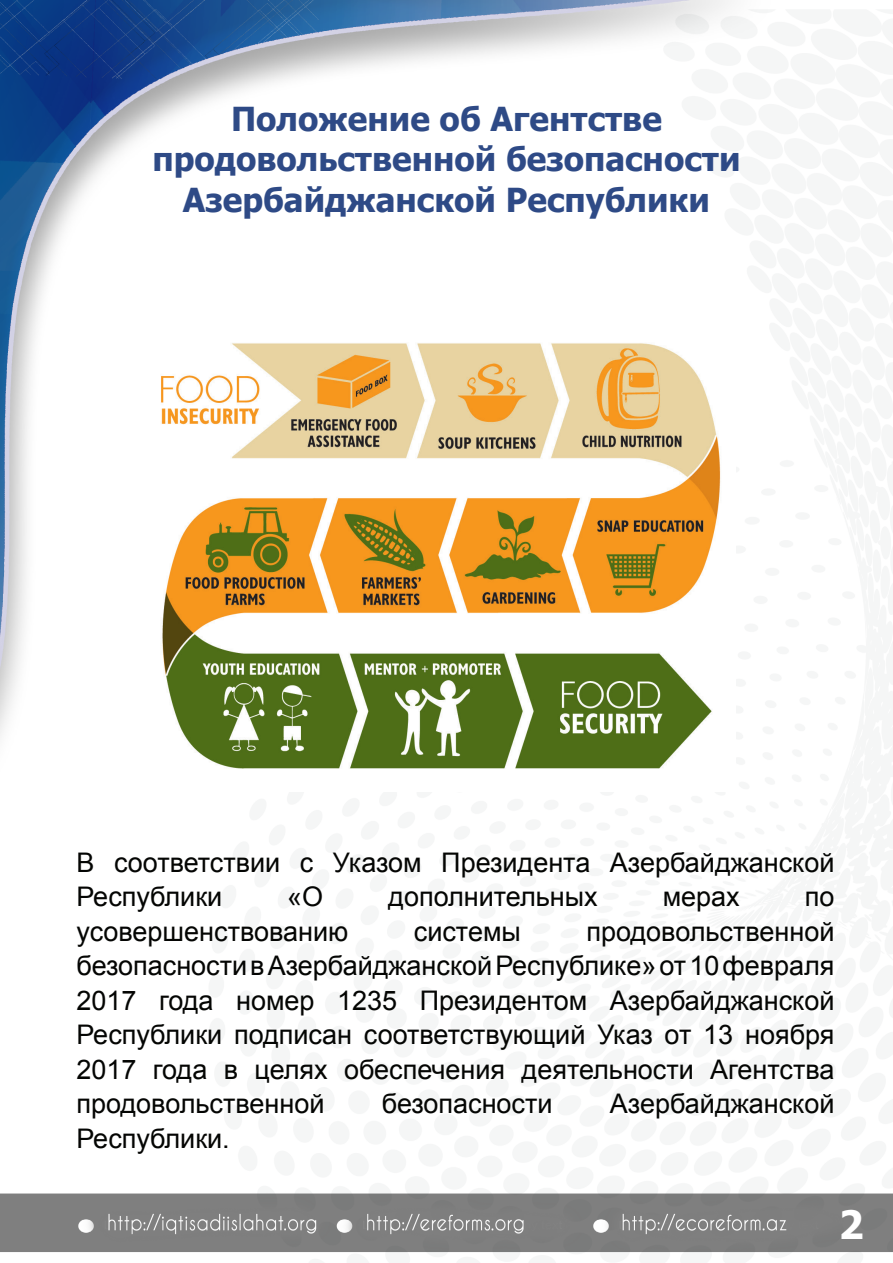
<style>
.page{position:relative;width:893px;height:1263px;background:#fff}
.page>*{position:absolute;margin:0;border:0;box-sizing:border-box;transform-origin:0 0}
.t1{font:700 39px "Tahoma";color:#fff}
.t2{font:700 33px/40.5px "Tahoma";color:#2e4a86;text-align:center}
.t3{font:27px/34.5px "Arial";color:#040503}
</style>
<div class="page">
<img style="left:0;top:0;width:893px;height:1253px">
<img style="left:140px;top:321px;width:595px;height:471px">
<p class="t2" style="left:152px;top:97px;width:590px">Положение об Агентстве продовольственной безопасности<br>Азербайджанской Республики</p>
<p class="t3" style="left:76px;top:845px;width:759px">В соответствии с Указом Президента Азербайджанской<br>Республики</p>
<p class="t3" style="left:287px;top:879px;width:38px">«О</p>
<p class="t3" style="left:388px;top:879px;width:211px">дополнительных</p>
<p class="t3" style="left:663px;top:879px;width:79px">мерах</p>
<p class="t3" style="left:805px;top:879px;width:31px">по</p>
<p class="t3" style="left:76px;top:914px;width:273px">усовершенствованию</p>
<p class="t3" style="left:414px;top:914px;width:109px">системы</p>
<p class="t3" style="left:76px;top:914px;width:759px;text-align:justify;text-indent:510px">продовольственной безопасности в Азербайджанской Республике» от 10 февраля 2017 года номер 1235 Президентом Азербайджанской Республики подписан соответствующий Указ от 13 ноября 2017 года в целях обеспечения деятельности Агентства продовольственной</p>
<p class="t3" style="left:382px;top:1086px;width:172px">безопасности</p>
<p class="t3" style="left:610px;top:1086px;width:226px">Азербайджанской</p>
<p class="t3" style="left:76px;top:1121px;width:155px">Республики.</p>
<p class="t1" style="left:839px;top:1197px;width:26px">2</p>
</div>
